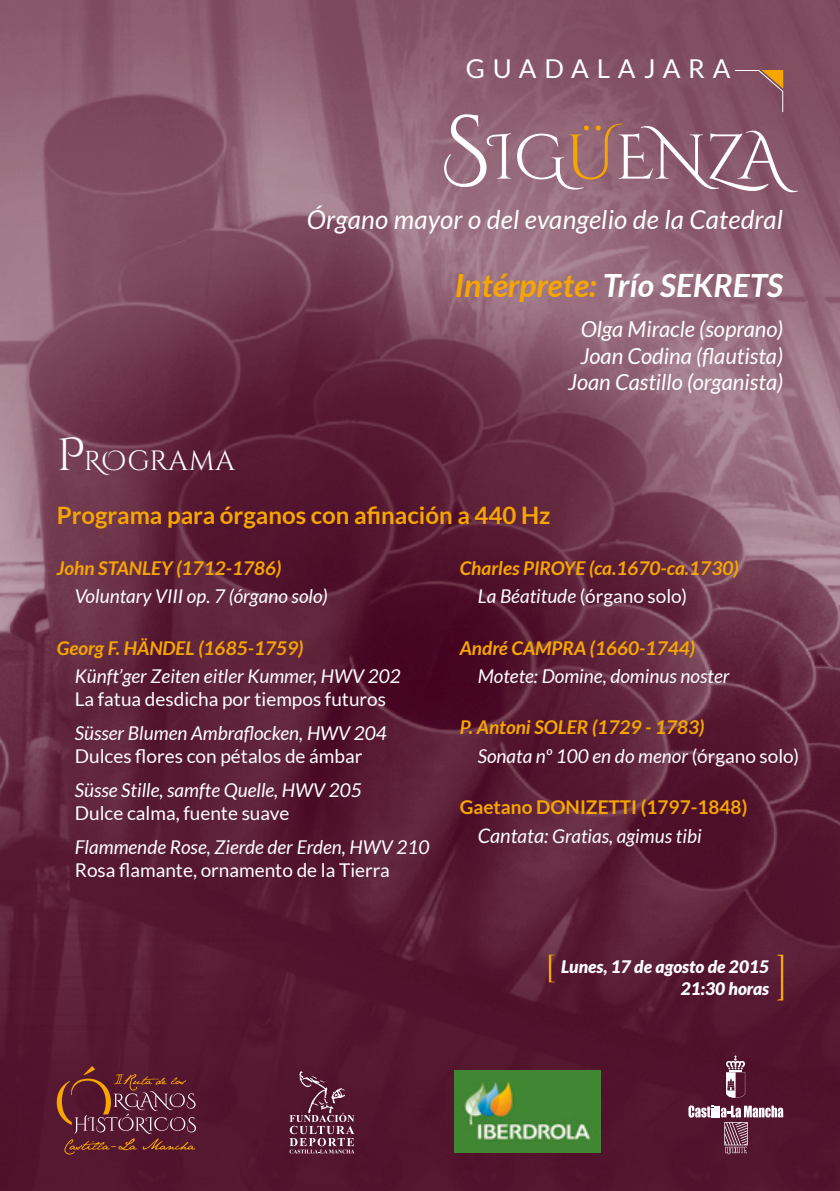
<style>
.page{position:relative;width:840px;height:1191px;background:#fff}
.page>*{position:absolute;margin:0;border:0;box-sizing:border-box;transform-origin:0 0}
.t1{font:63px "Cinzel Decorative";letter-spacing:-.015em;color:#fff}
.t2{font:italic 700 32px "Lato";color:#f7a600}
.t3{font:27.8px "Cinzel Decorative";letter-spacing:.01em;color:#fff}
.t4{font:italic 26px "Lato";letter-spacing:.01em;color:#fff}
.t5{font:26px "Lato";letter-spacing:.3em;color:#fff}
.t6{font:700 24px "Lato";color:#f7a600}
.t7{font:italic 22px/26.4px "Lato";color:#fff;text-align:center}
.t8{font:italic 19px "Lato";color:#fff}
.t9{font:italic 700 19px/28.4px "Lato";color:#f7a600}
.t10{font:19px "Lato";color:#fff}
.t11{font:700 19px/29.6px "Lato";color:#f7a600}
.t12{font:italic 900 17.2px/22px "Lato";color:#fff;text-align:right}
.s1{font-size:90px}
.s2{color:#f7a600}
.s3{font-size:46px}
.s4{font-size:27.4px}
.s5{color:#fff}
.s6{font-weight:400;color:#fff}
.s7{font-weight:400;font-style:normal;color:#fff}
.s8{font-weight:400;font-style:italic;font-size:20px;color:#fff}
.s9{font-weight:400;font-style:italic;color:#fff}
</style>
<div class="page">
<img style="left:0;top:0;width:839px;height:1191px">
<svg style="left:733px;top:70px;width:50px;height:43px;background:#905c5e"></svg>
<svg style="left:548px;top:954px;width:6px;height:28px"></svg>
<svg style="left:776px;top:954px;width:6px;height:46px"></svg>
<svg style="left:725px;top:1055px;width:20px;height:42px"></svg>
<svg style="left:688px;top:1105px;width:94px;height:49px;background:#764459"></svg>
<svg style="left:57px;top:1066px;width:139px;height:88px;background:#682c35"></svg>
<svg style="left:289px;top:1071px;width:65px;height:82px;background:#6d384e"></svg>
<img style="left:454px;top:1070px;width:146px;height:83px">
<h3 class="t5" style="left:465px;top:54px;width:266px">GUADALAJARA</h3>
<h1 class="t1" style="left:440px;top:119px;width:344px"><span class="s1">S</span>IG<span class="s2">Ü</span>ENZA</h1>
<h3 class="t4" style="left:306px;top:205px;width:477px">Órgano mayor o del evangelio de la Catedral</h3>
<h3 class="t3" style="left:57px;top:444px;width:180px"><span class="s3">P</span><span class="s4">RO</span>GRAMA</h3>
<h2 class="t2" style="left:454px;top:266px;width:329px">Intérprete: <span class="s5">Trío SEKRETS</span></h2>
<p class="t7" style="left:567px;top:316px;width:216px">Olga Miracle (soprano)<br>Joan Codina (flautista)<br>Joan Castillo (organista)</p>
<p class="t6" style="left:57px;top:501px;width:495px">Programa para órganos con afinación a 440 Hz</p>
<p class="t9" style="left:57px;top:554px;width:226px">John STANLEY (1712-1786)</p>
<p class="t8" style="left:75px;top:586px;width:254px">Voluntary VIII op. 7 (órgano solo)</p>
<p class="t9" style="left:57px;top:634px;width:248px">Georg F. HÄNDEL (1685-1759)</p>
<p class="t8" style="left:75px;top:665px;width:327px">Künft’ger Zeiten eitler Kummer, HWV 202</p>
<p class="t10" style="left:75px;top:688px;width:313px">La fatua desdicha por tiempos futuros</p>
<p class="t8" style="left:75px;top:722px;width:313px">Süsser Blumen Ambraflocken, HWV 204</p>
<p class="t10" style="left:75px;top:745px;width:289px">Dulces flores con pétalos de ámbar</p>
<p class="t8" style="left:75px;top:779px;width:288px">Süsse Stille, samfte Quelle, HWV 205</p>
<p class="t10" style="left:75px;top:802px;width:216px">Dulce calma, fuente suave</p>
<p class="t8" style="left:75px;top:836px;width:356px">Flammende Rose, Zierde der Erden, HWV 210</p>
<p class="t10" style="left:75px;top:859px;width:316px">Rosa flamante, ornamento de la Tierra</p>
<p class="t9" style="left:477px;top:554px;width:262px;text-indent:-18px">Charles PIROYE (ca.1670-ca.1730)<br><span class="s6">La Béatitude</span> <span class="s7">(órgano solo)</span></p>
<p class="t9" style="left:459px;top:634px;width:237px">André CAMPRA (1660-1744)</p>
<p class="t8" style="left:477px;top:665px;width:253px">Motete: Domine, dominus noster</p>
<p class="t9" style="left:477px;top:713px;width:323px;text-indent:-18px">P. Antoni SOLER (1729 - 1783)<br><span class="s6">Sonata nº 100 en do menor</span> <span class="s7">(órgano solo)</span></p>
<p class="t11" style="left:477px;top:792px;width:271px;text-indent:-18px">Gaetano DONIZETTI (1797-1848)<br><span class="s8">Cant</span><span class="s9">a</span><span class="s8">ta:</span> <span class="s9">Gratias, agimus tibi</span></p>
<p class="t12" style="left:560px;top:956px;width:209px">Lunes, 17 de agosto de 2015<br>21:30 horas</p>
</div>
